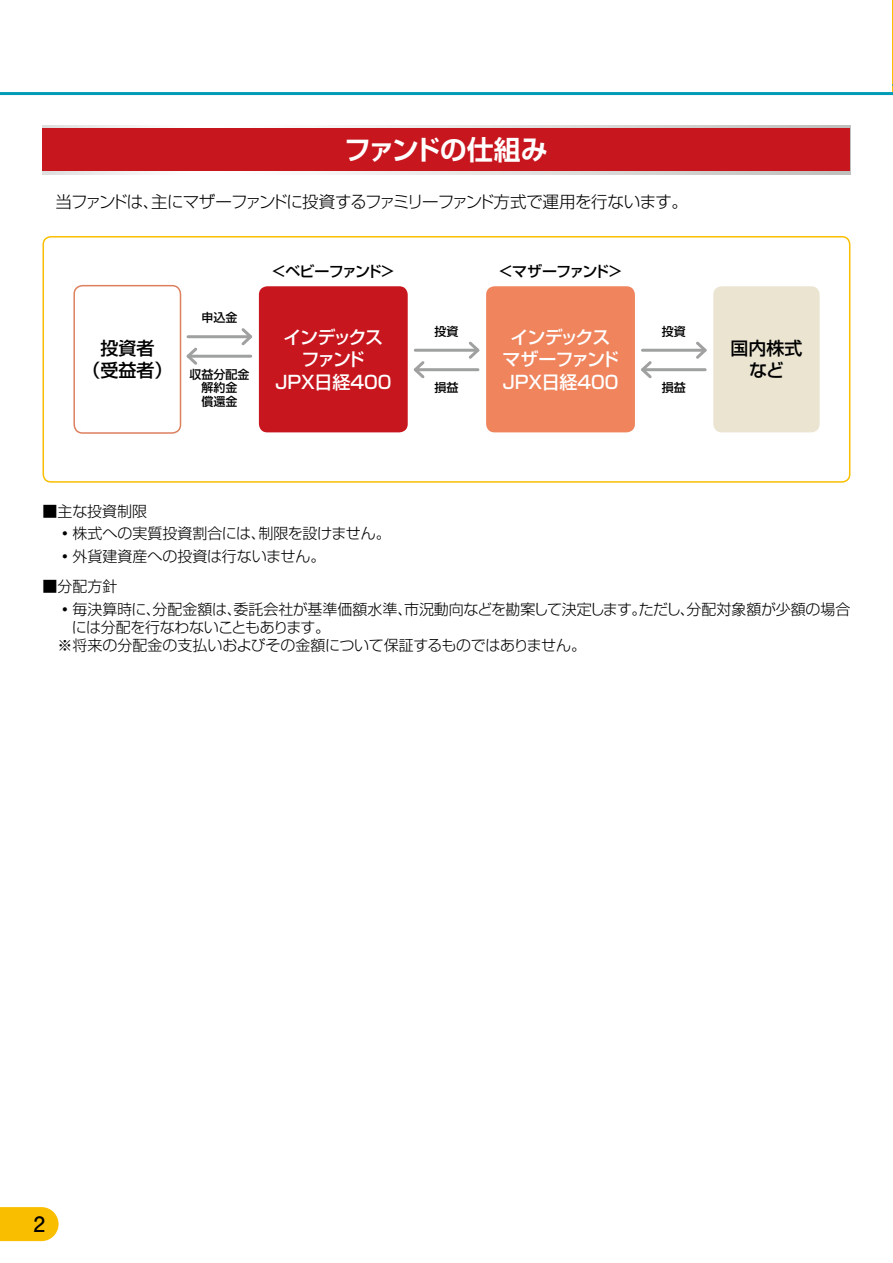
<style>
.page{position:relative;width:893px;height:1263px;background:#fff}
.page>*{position:absolute;margin:0;border:0;box-sizing:border-box;transform-origin:0 0}
.t1{font:700 27px "Shin Go Pr 5 De";letter-spacing:-.025em;color:#fff}
.t2{font:700 21px "Futo Go B101 Pr 5";color:#000}
.t3{font:500 18px/22.5px "Shin Go Pr 5";letter-spacing:-.04em;color:#fff;text-align:center}
.t4{font:500 18px/22.5px "Shin Go Pr 5";color:#000;text-align:center}
.t5{font:300 16.5px "Shin Go Pr 5";letter-spacing:-.05em;color:#000}
.t6{font:300 15px/22.2px "Shin Go Pr 5";letter-spacing:-.005em;color:#000}
.t7{font:500 15px "Shin Go Pr 5";letter-spacing:-.09em;color:#000}
.t8{font:500 12px/13.5px "Shin Go Pr 5";color:#000;text-align:center}
</style>
<div class="page">
<svg style="left:892px;top:0;width:1px;height:96px"></svg>
<hr style="left:0;top:92px;width:893px;height:3px;background:#009bb6">
<svg style="left:0;top:1207px;width:59px;height:34px;background:#fac212"></svg>
<div style="left:43px;top:236px;width:807px;height:247px;border:2px solid #fabe00;border-radius:8px"></div>
<div style="left:73px;top:285px;width:108px;height:149px;border:2px solid #dc805e;border-radius:9px"></div>
<div style="left:713px;top:286px;width:107px;height:146px;background:#eae4d1;border-radius:9px"></div>
<div style="left:259px;top:286px;width:149px;height:146px;background:#c8161e;border-radius:9px"></div>
<div style="left:486px;top:286px;width:149px;height:146px;background:#ef845d;border-radius:9px"></div>
<hr style="left:188px;top:335px;width:63px;height:3px;background:#9fa0a0">
<svg style="left:239px;top:328px;width:14px;height:18px"></svg>
<hr style="left:188px;top:355px;width:63px;height:3px;background:#9fa0a0">
<svg style="left:186px;top:347px;width:14px;height:18px"></svg>
<hr style="left:415px;top:349px;width:63px;height:3px;background:#9fa0a0">
<svg style="left:466px;top:341px;width:14px;height:18px"></svg>
<hr style="left:415px;top:368px;width:63px;height:3px;background:#9fa0a0">
<svg style="left:413px;top:361px;width:14px;height:18px"></svg>
<hr style="left:642px;top:349px;width:63px;height:3px;background:#9fa0a0">
<svg style="left:693px;top:341px;width:14px;height:18px"></svg>
<hr style="left:642px;top:368px;width:63px;height:3px;background:#9fa0a0">
<svg style="left:641px;top:361px;width:13px;height:18px"></svg>
<svg style="left:43px;top:125px;width:807px;height:49px"></svg>
<div style="left:43px;top:129px;width:807px;height:42px;background:#c8161e"></div>
<h1 class="t1" style="left:344px;top:128px;width:205px">ファンドの仕組み</h1>
<p class="t5" style="left:55px;top:188px;width:634px">当ファンドは、主にマザーファンドに投資するファミリーファンド方式で運用を行ないます。</p>
<p class="t8" style="left:201px;top:310px;width:37px">申込金</p>
<p class="t7" style="left:272px;top:259px;width:125px">＜ベビーファンド＞</p>
<p class="t7" style="left:498px;top:259px;width:126px">＜マザーファンド＞</p>
<p class="t8" style="left:435px;top:323px;width:25px">投資</p>
<p class="t8" style="left:662px;top:323px;width:25px">投資</p>
<p class="t3" style="left:275px;top:324px;width:118px">インデックスファンド<br>JPX日経400</p>
<p class="t3" style="left:502px;top:324px;width:118px">インデックスマザーファンド<br>JPX日経400</p>
<p class="t4" style="left:82px;top:335px;width:91px">投資者<br>（受益者）</p>
<p class="t4" style="left:730px;top:335px;width:74px">国内株式など</p>
<p class="t8" style="left:189px;top:366px;width:61px">収益分配金解約金<br>償還金</p>
<p class="t8" style="left:435px;top:380px;width:25px">損益</p>
<p class="t8" style="left:662px;top:380px;width:25px">損益</p>
<p class="t6" style="left:43px;top:499px;width:350px">■主な投資制限<br>　◦株式への実質投資割合には、制限を設けません。　◦外貨建資産への投資は行ないません。</p>
<p class="t6" style="left:43px;top:574px;width:809px">■分配方針<br>　◦毎決算時に、分配金額は、委託会社が基準価額水準、市況動向などを勘案して決定します。ただし、分配対象額が少額の場合</p>
<p class="t6" style="left:43px;top:616px;width:545px;line-height:18px;text-indent:29px">には分配を行なわないこともあります。<br>　※将来の分配金の支払いおよびその金額について保証するものではありません。</p>
<h2 class="t2" style="left:34px;top:1207px;width:13px">2</h2>
</div>
